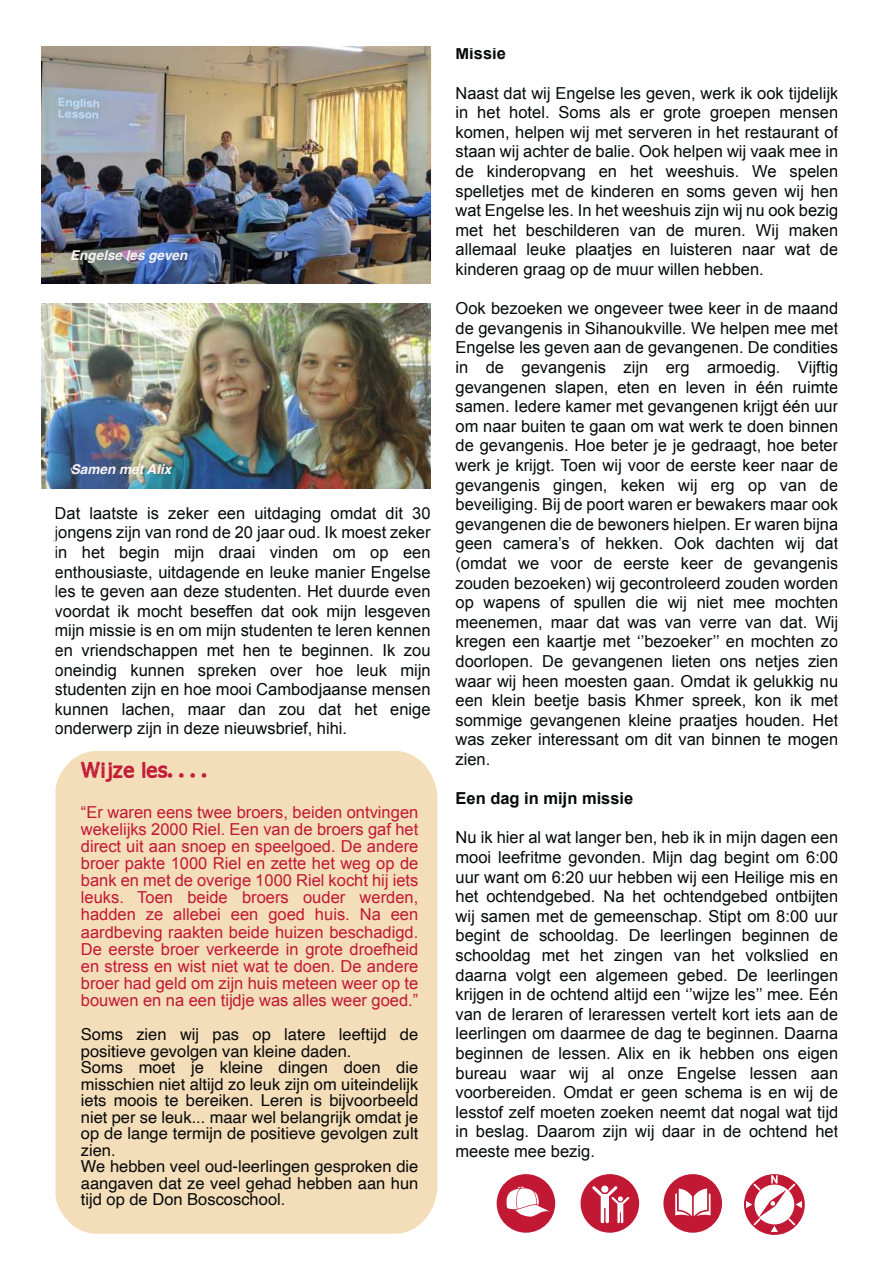
<style>
.page{position:relative;width:893px;height:1263px;background:#fff}
.page>*{position:absolute;margin:0;border:0;box-sizing:border-box;transform-origin:0 0}
.t1{font:22.5px "Good bye lullaby";color:#c11834}
.t2{font:16.5px/19.6px "Arial";color:#070909;text-align:justify}
.t3{font:16.5px/17.1px "Arial";color:#c11834;text-align:justify}
.t4{font:16.5px/16.5px "Helvetica";color:#070909}
.t5{font:700 16.5px "Arial";color:#070909}
.t6{font:italic 700 13.5px "Helvetica";color:#f7f4f4}
.t7{font:italic 700 13.5px "Helvetica";color:#faf5f4}
</style>
<div class="page">
<div style="left:57px;top:751px;width:380px;height:483px;background:#f4ddb9"></div>
<svg style="left:663px;top:1174px;width:59px;height:59px"></svg>
<svg style="left:497px;top:1174px;width:58px;height:59px"></svg>
<svg style="left:581px;top:1174px;width:58px;height:59px"></svg>
<svg style="left:744px;top:1174px;width:61px;height:61px"></svg>
<img style="left:42px;top:46px;width:389px;height:238px">
<img style="left:42px;top:304px;width:389px;height:185px">
<p class="t6" style="left:70px;top:247px;width:119px">Engelse les geven</p>
<p class="t7" style="left:71px;top:461px;width:102px">Samen met Alix</p>
<p class="t2" style="left:55px;top:503px;width:378px">Dat laatste is zeker een uitdaging omdat dit 30 jongens zĳn van rond de 20 jaar oud. Ik moest zeker in het begin mĳn draai vinden om op een enthousiaste, uitdagende en leuke manier Engelse les te geven aan deze studenten. Het duurde even voordat ik mocht beseffen dat ook mĳn lesgeven mĳn missie is en om mĳn studenten te leren kennen en vriendschappen met hen te beginnen. Ik zou oneindig kunnen spreken over hoe leuk mĳn studenten zĳn en hoe mooi Cambodjaanse mensen kunnen lachen, maar dan zou dat het enige onderwerp zĳn in deze nieuwsbrief, hihi.</p>
<h1 class="t1" style="left:81px;top:759px;width:134px">Wijze les....</h1>
<p class="t3" style="left:81px;top:804px;width:339px">“Er waren eens twee broers, beiden ontvingen wekelĳks 2000 Riel. Een van de broers gaf het direct uit aan snoep en speelgoed. De andere broer pakte 1000 Riel en zette het weg op de bank en met de overige 1000 Riel kocht hĳ iets leuks. Toen beide broers ouder werden, hadden ze allebei een goed huis. Na een aardbeving raakten beide huizen beschadigd.<br>De eerste broer verkeerde in grote droefheid en stress en wist niet wat te doen. De andere broer had geld om zĳn huis meteen weer op te bouwen en na een tĳdje was alles weer goed.”</p>
<p class="t4" style="left:81px;top:1027px;width:339px">Soms zien wĳ pas op latere leeftĳd de positieve gevolgen van kleine daden.<br>Soms moet je kleine dingen doen die misschien niet altĳd zo leuk zĳn om uiteindelĳk iets moois te bereiken. Leren is bĳvoorbeeld niet per se leuk... maar wel belangrĳk omdat je op de lange termĳn de positieve gevolgen zult zien.<br>We hebben veel oud-leerlingen gesproken die aangaven dat ze veel gehad hebben aan hun tĳd op de Don Boscoschool.</p>
<p class="t5" style="left:455px;top:42px;width:52px">Missie</p>
<p class="t2" style="left:455px;top:83px;width:384px">Naast dat wĳ Engelse les geven, werk ik ook tĳdelĳk in het hotel. Soms als er grote groepen mensen komen, helpen wĳ met serveren in het restaurant of staan wĳ achter de balie. Ook helpen wĳ vaak mee in de kinderopvang en het weeshuis. We spelen spelletjes met de kinderen en soms geven wĳ hen wat Engelse les. In het weeshuis zĳn wĳ nu ook bezig met het beschilderen van de muren. Wĳ maken allemaal leuke plaatjes en luisteren naar wat de kinderen graag op de muur willen hebben.</p>
<p class="t2" style="left:455px;top:299px;width:384px">Ook bezoeken we ongeveer twee keer in de maand de gevangenis in Sihanoukville. We helpen mee met Engelse les geven aan de gevangenen. De condities in de gevangenis zĳn erg armoedig. Vĳftig gevangenen slapen, eten en leven in één ruimte samen. Iedere kamer met gevangenen krĳgt één uur om naar buiten te gaan om wat werk te doen binnen de gevangenis. Hoe beter je je gedraagt, hoe beter werk je krĳgt. Toen wĳ voor de eerste keer naar de gevangenis gingen, keken wĳ erg op van de beveiliging. Bĳ de poort waren er bewakers maar ook gevangenen die de bewoners hielpen. Er waren bĳna geen camera’s of hekken. Ook dachten wĳ dat (omdat we voor de eerste keer de gevangenis zouden bezoeken) wĳ gecontroleerd zouden worden op wapens of spullen die wĳ niet mee mochten meenemen, maar dat was van verre van dat. Wĳ kregen een kaartje met ‘’bezoeker’’ en mochten zo doorlopen. De gevangenen lieten ons netjes zien waar wĳ heen moesten gaan. Omdat ik gelukkig nu een klein beetje basis Khmer spreek, kon ik met sommige gevangenen kleine praatjes houden. Het was zeker interessant om dit van binnen te mogen zien.</p>
<p class="t5" style="left:455px;top:787px;width:179px">Een dag in mĳn missie</p>
<p class="t2" style="left:455px;top:828px;width:384px">Nu ik hier al wat langer ben, heb ik in mĳn dagen een mooi leefritme gevonden. Mĳn dag begint om 6:00 uur want om 6:20 uur hebben wĳ een Heilige mis en het ochtendgebed. Na het ochtendgebed ontbĳten wĳ samen met de gemeenschap. Stipt om 8:00 uur begint de schooldag. De leerlingen beginnen de schooldag met het zingen van het volkslied en daarna volgt een algemeen gebed. De leerlingen krĳgen in de ochtend altĳd een ‘’wĳze les’’ mee. Eén van de leraren of leraressen vertelt kort iets aan de leerlingen om daarmee de dag te beginnen. Daarna beginnen de lessen. Alix en ik hebben ons eigen bureau waar wĳ al onze Engelse lessen aan voorbereiden. Omdat er geen schema is en wĳ de lesstof zelf moeten zoeken neemt dat nogal wat tĳd in beslag. Daarom zĳn wĳ daar in de ochtend het meeste mee bezig.</p>
</div>
